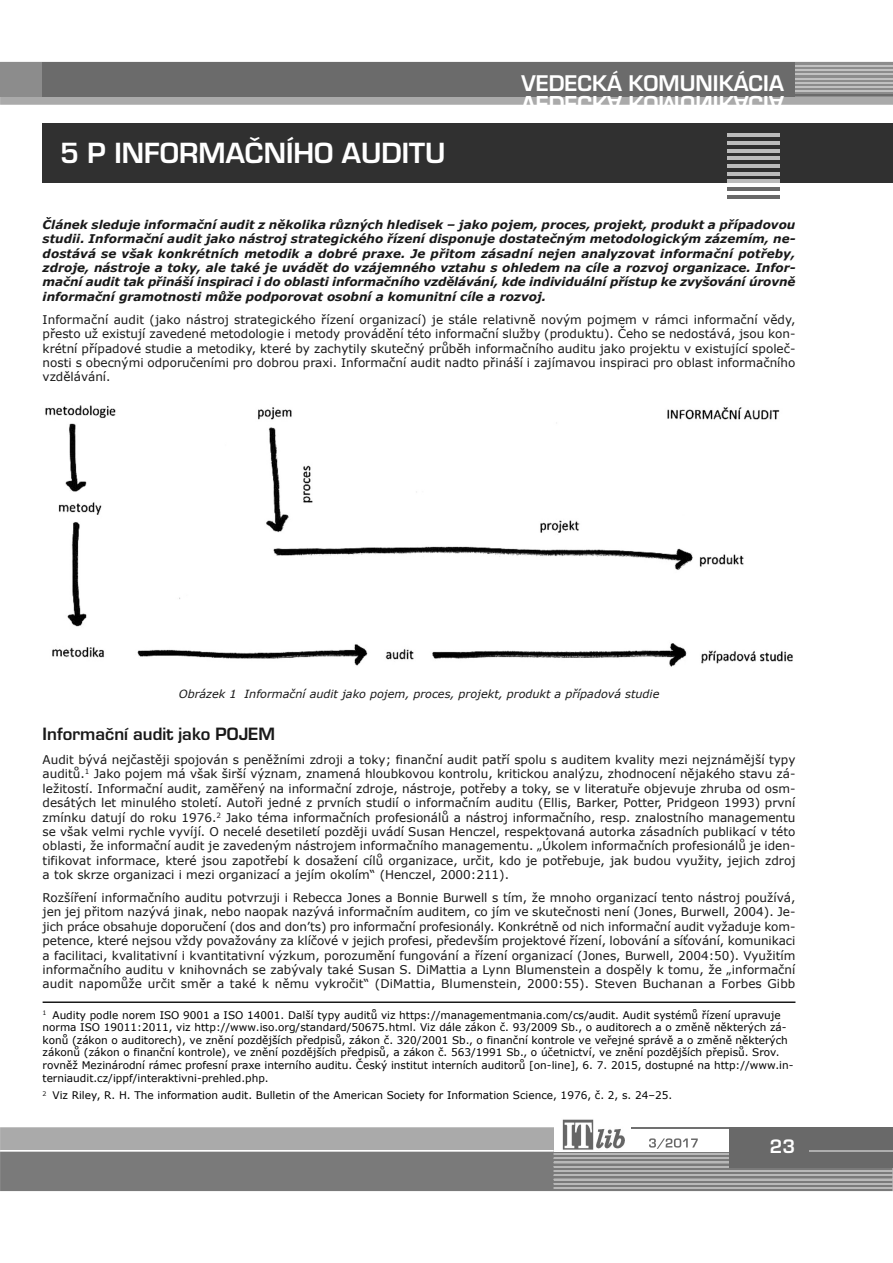
<style>
.page{position:relative;width:893px;height:1263px;background:#fff}
.page>*{position:absolute;margin:0;border:0;box-sizing:border-box;transform-origin:0 0}
.t1{font:27px "Euromode CE Bold";color:#fff}
.t2{font:21px "Euromode CE Bold";color:#fff}
.t3{font:18px "Euromode CE Bold";color:#fff}
.t4{font:16.5px "Euromode CE Bold";color:#191919}
.t5{font:12px/14.4px "Verdana";color:#191919;text-align:justify}
.t6{font:italic 700 12px/14.4px "Verdana";color:#191919;text-align:justify}
.t7{font:italic 11.25px "Verdana";color:#191919}
.t8{font:10.5px/12.6px "Verdana";color:#000}
</style>
<div class="page">
<svg style="left:1px;top:1127px;width:553px;height:11px;background:#acacac"></svg>
<svg style="left:0;top:62px;width:893px;height:43px;background:#7c7c7c"></svg>
<hr style="left:795px;top:65px;width:98px;height:2px;background:#c1c1c1">
<hr style="left:631px;top:1127px;width:98px;height:2px;background:#707070">
<img style="left:562px;top:1119px;width:62px;height:19px">
<div style="left:729px;top:1127px;width:164px;height:41px;background:#696969"></div>
<hr style="left:0;top:1127px;width:1px;height:64px;background:#aaa">
<svg style="left:0;top:1138px;width:893px;height:53px;background:#8d8d8d"></svg>
<div style="left:42px;top:123px;width:851px;height:60px;background:#303030"></div>
<hr style="left:728px;top:134px;width:52px;height:3px;background:#bcbcbc">
<hr style="left:728px;top:142px;width:52px;height:3px;background:#bcbcbc">
<hr style="left:728px;top:149px;width:52px;height:3px;background:#bcbcbc">
<hr style="left:728px;top:157px;width:52px;height:3px;background:#bcbcbc">
<hr style="left:728px;top:165px;width:52px;height:3px;background:#bcbcbc">
<hr style="left:728px;top:172px;width:52px;height:3px;background:#bcbcbc">
<hr style="left:728px;top:180px;width:52px;height:3px;background:#bcbcbc">
<hr style="left:728px;top:187px;width:52px;height:3px;background:#686868">
<hr style="left:728px;top:195px;width:52px;height:3px;background:#686868">
<hr style="left:43px;top:1001px;width:752px;height:2px;background:#191919">
<img style="left:45px;top:405px;width:748px;height:262px">
<h1 class="t1" style="left:60px;top:136px;width:387px">5 P INFORMAČNÍHO AUDITU</h1>
<h2 class="t2" style="left:521px;top:73px;width:264px">VV EE DD EE CC KK ÁÁ KK OO MM UU NN II KK ÁÁ CC II AA</h2>
<p class="t6" style="left:43px;top:217px;width:754px">Článek sleduje informační audit z několika různých hledisek – jako pojem, proces, projekt, produkt a případovou studii. Informační audit jako nástroj strategického řízení disponuje dostatečným metodologickým zázemím, ne&shy;dostává se však konkrétních metodik a dobré praxe. Je přitom zásadní nejen analyzovat informační potřeby, zdroje, nástroje a toky, ale také je uvádět do vzájemného vztahu s ohledem na cíle a rozvoj organizace. Infor&shy;mační audit tak přináší inspiraci i do oblasti informačního vzdělávání, kde individuální přístup ke zvyšování úrovně informační gramotnosti může podporovat osobní a komunitní cíle a rozvoj.</p>
<p class="t5" style="left:43px;top:312px;width:754px">Informační audit (jako nástroj strategického řízení organizací) je stále relativně novým pojmem v rámci informační vědy, přesto už existují zavedené metodologie i metody provádění této informační služby (produktu). Čeho se nedostává, jsou kon&shy;krétní případové studie a metodiky, které by zachytily skutečný průběh informačního auditu jako projektu v existující společ&shy;nosti s obecnými odporučeními pro dobrou praxi. Informační audit nadto přináší i zajímavou inspiraci pro oblast informačního vzdělávání.</p>
<p class="t7" style="left:179px;top:687px;width:482px">Obrázek 1 Informační audit jako pojem, proces, projekt, produkt a případová studie</p>
<h3 class="t4" style="left:43px;top:724px;width:234px">INFORMAČNÍ AUDIT JAKO POJEM</h3>
<p class="t5" style="left:43px;top:752px;width:754px">Audit bývá nejčastěji spojován s peněžními zdroji a toky; finanční audit patří spolu s auditem kvality mezi nejznámější typy auditů.<sup>1</sup> Jako pojem má však širší význam, znamená hloubkovou kontrolu, kritickou analýzu, zhodnocení nějakého stavu zá&shy;ležitostí. Informační audit, zaměřený na informační zdroje, nástroje, potřeby a toky, se v literatuře objevuje zhruba od osm&shy;desátých let minulého století. Autoři jedné z prvních studií o informačním auditu (Ellis, Barker, Potter, Pridgeon 1993) první zmínku datují do roku 1976.<sup>2</sup> Jako téma informačních profesionálů a nástroj informačního, resp. znalostního managementu se však velmi rychle vyvíjí. O necelé desetiletí později uvádí Susan Henczel, respektovaná autorka zásadních publikací v této oblasti, že informační audit je zavedeným nástrojem informačního managementu. „Úkolem informačních profesionálů je iden&shy;tifikovat informace, které jsou zapotřebí k dosažení cílů organizace, určit, kdo je potřebuje, jak budou využity, jejich zdroj a tok skrze organizaci i mezi organizací a jejím okolím“ (Henczel, 2000:211).</p>
<p class="t5" style="left:43px;top:890px;width:754px">Rozšíření informačního auditu potvrzuji i Rebecca Jones a Bonnie Burwell s tím, že mnoho organizací tento nástroj používá, jen jej přitom nazývá jinak, nebo naopak nazývá informačním auditem, co jím ve skutečnosti není (Jones, Burwell, 2004). Je&shy;jich práce obsahuje doporučení (dos and don’ts) pro informační profesionály. Konkrétně od nich informační audit vyžaduje kom&shy;petence, které nejsou vždy považovány za klíčové v jejich profesi, především projektové řízení, lobování a síťování, komunikaci a facilitaci, kvalitativní i kvantitativní výzkum, porozumění fungování a řízení organizací (Jones, Burwell, 2004:50). Využitím informačního auditu v knihovnách se zabývaly také Susan S. DiMattia a Lynn Blumenstein a dospěly k tomu, že „informační audit napomůže určit směr a také k němu vykročit“ (DiMattia, Blumenstein, 2000:55). Steven Buchanan a Forbes Gibb</p>
<p class="t8" style="left:43px;top:1008px;width:752px"><sup>1</sup> Audity podle norem ISO 9001 a ISO 14001. Další typy auditů viz https://managementmania.com/cs/audit. Audit systémů řízení upravuje norma ISO 19011:2011, viz http://www.iso.org/standard/50675.html. Viz dále zákon č. 93/2009 Sb., o auditorech a o změně některých zá&shy;konů (zákon o auditorech), ve znění pozdějších předpisů, zákon č. 320/2001 Sb., o finanční kontrole ve veřejné správě a o změně některých zákonů (zákon o finanční kontrole), ve znění pozdějších předpisů, a zákon č. 563/1991 Sb., o účetnictví, ve znění pozdějších přepisů. Srov. rovněž Mezinárodní rámec profesní praxe interního auditu. Český institut interních auditorů [on-line], 6. 7. 2015, dostupné na http://www.in&shy;terniaudit.cz/ippf/interaktivni-prehled.php.</p>
<p class="t8" style="left:43px;top:1089px;width:631px"><sup>2</sup> Viz Riley, R. H. The information audit. Bulletin of the American Society for Information Science, 1976, č. 2, s. 24–25.</p>
<h3 class="t3" style="left:770px;top:1135px;width:27px">23</h3>
</div>
